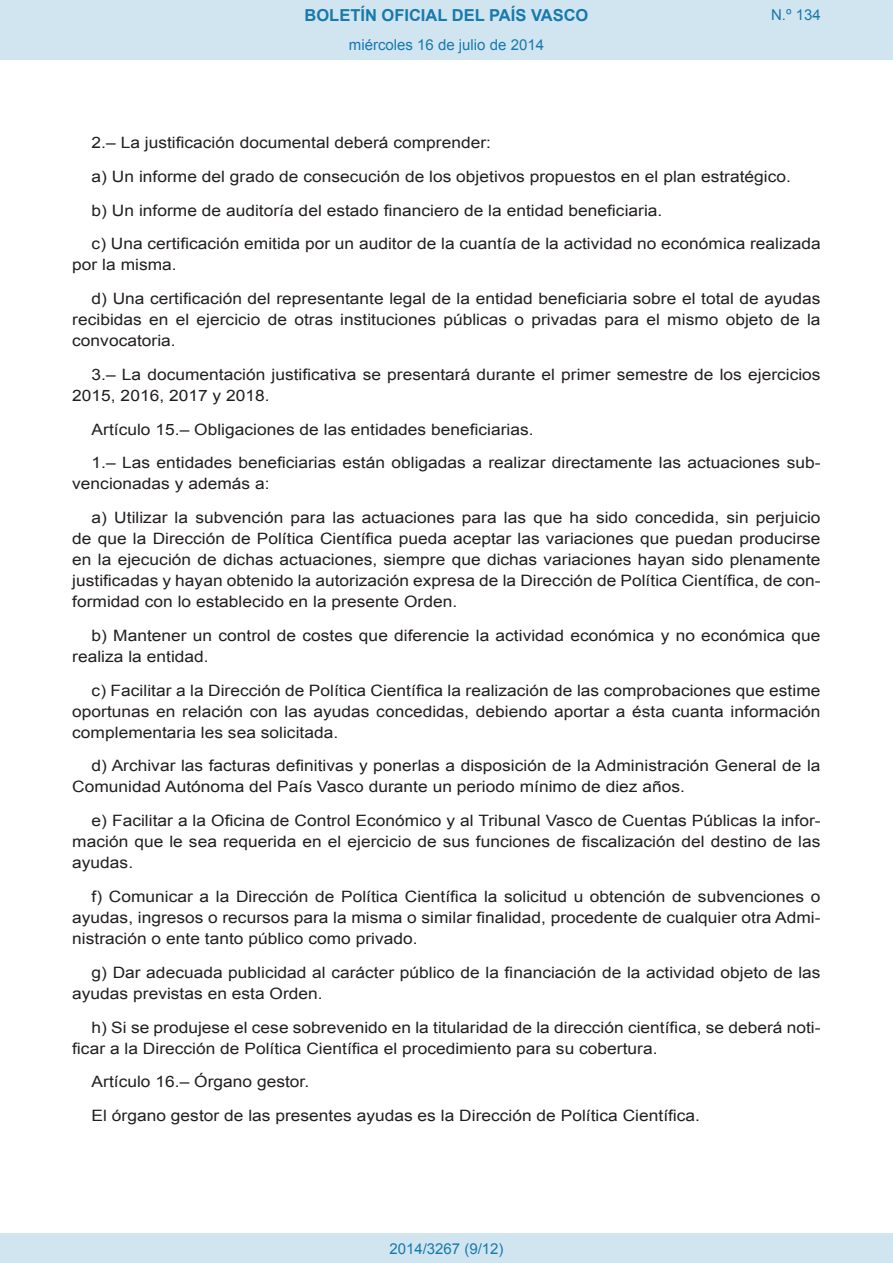
<style>
.page{position:relative;width:893px;height:1263px;background:#fff}
.page>*{position:absolute;margin:0;border:0;box-sizing:border-box;transform-origin:0 0}
.t1{font:700 16.5px "Arial";color:#1879ad}
.BOPVDetalle{font:15.6px/21px "Arial";color:#231f20;scale:1.11 1}
.Paginacion_Centro{font:15px "Arial";color:#1879ad}
</style>
<div class="page">
<div style="left:0;top:0;width:893px;height:60px;background:#d0e5f0"></div>
<div style="left:0;top:1233px;width:893px;height:30px;background:#d0e5f0"></div>
<p class="t1" style="left:305px;top:4px;width:285px">BOLETÍN OFICIAL DEL PAÍS VASCO</p>
<p class="Paginacion_Centro" style="left:349px;top:35px;width:197px">miércoles 16 de julio de 2014</p>
<p class="Paginacion_Centro" style="left:771px;top:5px;width:51px">N.º 134</p>
<p class="BOPVDetalle" style="left:92px;top:132px;width:361px">2.– La justificación documental deberá comprender:</p>
<p class="BOPVDetalle" style="left:92px;top:166px;width:632px">a) Un informe del grado de consecución de los objetivos propuestos en el plan estratégico.</p>
<p class="BOPVDetalle" style="left:92px;top:200px;width:516px">b) Un informe de auditoría del estado financiero de la entidad beneficiaria.</p>
<p class="BOPVDetalle" style="left:72px;top:234px;width:676px;text-indent:19px">c) Una certificación emitida por un auditor de la cuantía de la actividad no económica realizada por la misma.</p>
<p class="BOPVDetalle" style="left:72px;top:288px;width:676px;text-align:justify;text-indent:19px">d) Una certificación del representante legal de la entidad beneficiaria sobre el total de ayudas recibidas en el ejercicio de otras instituciones públicas o privadas para el mismo objeto de la convocatoria.</p>
<p class="BOPVDetalle" style="left:72px;top:364px;width:676px;text-indent:19px">3.– La documentación justificativa se presentará durante el primer semestre de los ejercicios<br>2015, 2016, 2017 y 2018.</p>
<p class="BOPVDetalle" style="left:92px;top:419px;width:400px">Artículo 15.– Obligaciones de las entidades beneficiarias.</p>
<p class="BOPVDetalle" style="left:72px;top:453px;width:676px;text-indent:19px">1.– Las entidades beneficiarias están obligadas a realizar directamente las actuaciones sub&shy;vencionadas y además a:</p>
<p class="BOPVDetalle" style="left:72px;top:507px;width:676px;text-align:justify;text-indent:19px">a) Utilizar la subvención para las actuaciones para las que ha sido concedida, sin perjuicio de que la Dirección de Política Científica pueda aceptar las variaciones que puedan producirse en la ejecución de dichas actuaciones, siempre que dichas variaciones hayan sido plenamente justificadas y hayan obtenido la autorización expresa de la Dirección de Política Científica, de con&shy;formidad con lo establecido en la presente Orden.</p>
<p class="BOPVDetalle" style="left:72px;top:625px;width:675px;text-indent:19px">b) Mantener un control de costes que diferencie la actividad económica y no económica que realiza la entidad.</p>
<p class="BOPVDetalle" style="left:72px;top:680px;width:676px;text-align:justify;text-indent:19px">c) Facilitar a la Dirección de Política Científica la realización de las comprobaciones que estime oportunas en relación con las ayudas concedidas, debiendo aportar a ésta cuanta información complementaria les sea solicitada.</p>
<p class="BOPVDetalle" style="left:72px;top:756px;width:676px;text-indent:19px">d) Archivar las facturas definitivas y ponerlas a disposición de la Administración General de la<br>Comunidad Autónoma del País Vasco durante un periodo mínimo de diez años.</p>
<p class="BOPVDetalle" style="left:72px;top:810px;width:676px;text-align:justify;text-indent:19px">e) Facilitar a la Oficina de Control Económico y al Tribunal Vasco de Cuentas Públicas la infor&shy;mación que le sea requerida en el ejercicio de sus funciones de fiscalización del destino de las ayudas.</p>
<p class="BOPVDetalle" style="left:72px;top:886px;width:676px;text-align:justify;text-indent:19px">f) Comunicar a la Dirección de Política Científica la solicitud u obtención de subvenciones o ayudas, ingresos o recursos para la misma o similar finalidad, procedente de cualquier otra Admi&shy;nistración o ente tanto público como privado.</p>
<p class="BOPVDetalle" style="left:72px;top:962px;width:676px;text-indent:19px">g) Dar adecuada publicidad al carácter público de la financiación de la actividad objeto de las ayudas previstas en esta Orden.</p>
<p class="BOPVDetalle" style="left:72px;top:1017px;width:676px;text-indent:19px">h) Si se produjese el cese sobrevenido en la titularidad de la dirección científica, se deberá noti&shy;ficar a la Dirección de Política Científica el procedimiento para su cobertura.</p>
<p class="BOPVDetalle" style="left:92px;top:1071px;width:198px">Artículo 16.– Órgano gestor.</p>
<p class="BOPVDetalle" style="left:92px;top:1105px;width:550px">El órgano gestor de las presentes ayudas es la Dirección de Política Científica.</p>
<p class="Paginacion_Centro" style="left:389px;top:1238px;width:116px">2014/3267 (9/12)</p>
</div>
